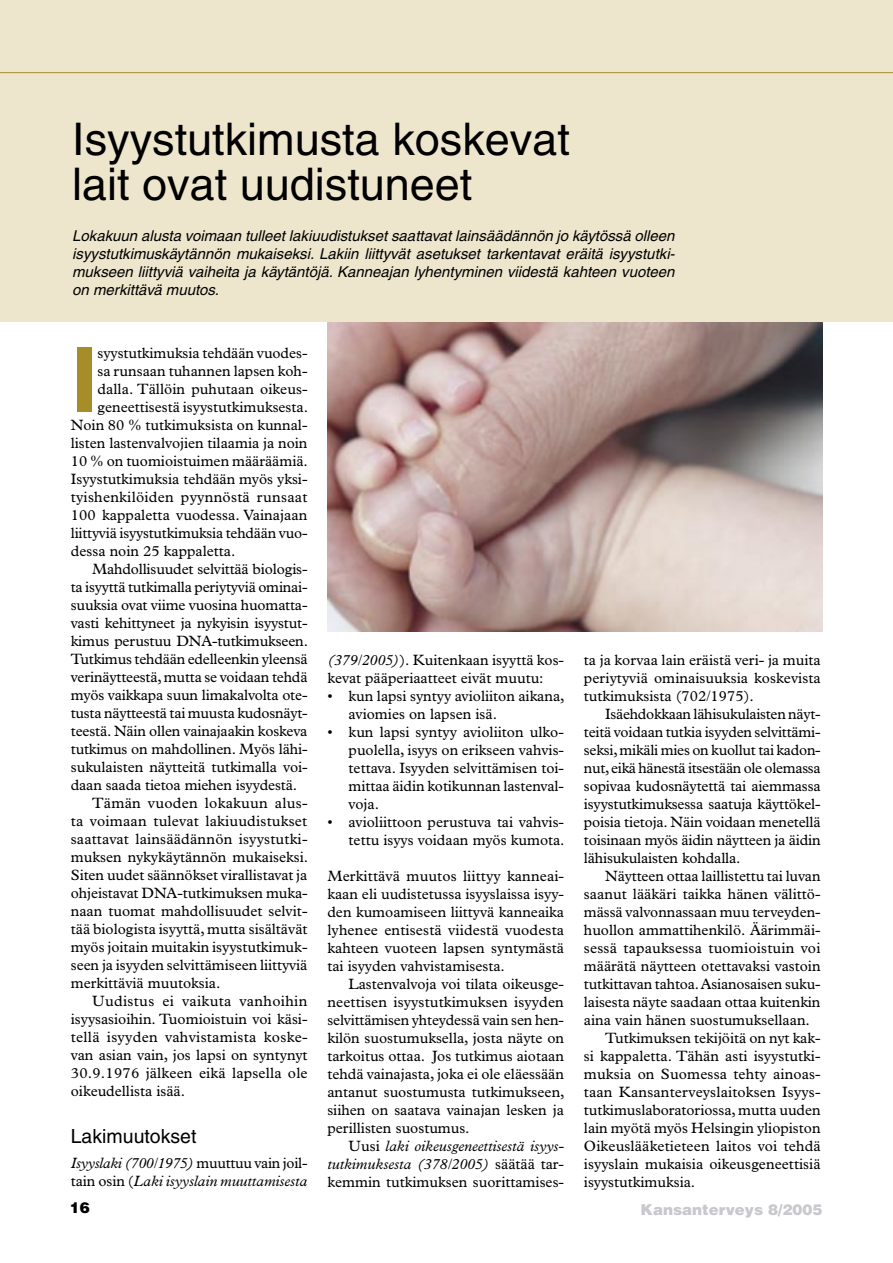
<style>
.page{position:relative;width:893px;height:1263px;background:#fff}
.page>*{position:absolute;margin:0;border:0;box-sizing:border-box;transform-origin:0 0}
._1kappale{font:700 90.6px "Helvetica Neue";color:#a78d27}
.pkotsikko{font:45px/45px "Helvetica";color:#000}
.väliotsikko{font:19.5px "Helvetica";color:#000}
.leipis{font:15px/18px "Plantin";color:#000;text-align:justify}
._1kappale-2{font:15px "Plantin";color:#000}
.ingressi{font:italic 15px/18px "Helvetica";color:#000;text-align:justify}
.leipis-2{font:italic 15px/18px "Plantin";color:#000;text-align:justify}
.leipis_ei_sis{font:italic 15px/18px "Plantin";color:#000}
.leipis_ei_sis-2{font:15px/18px "Plantin";color:#000}
.t1{font:900 15px "Helvetica";color:#c9c8cd}
.t2{font:900 15px "Helvetica";color:#000}
.s1{font-style:normal}
.s2{font-style:italic}
</style>
<div class="page">
<img style="left:327px;top:322px;width:495px;height:310px">
<div style="left:0;top:0;width:893px;height:322px;background:#ede5cc"></div>
<hr style="left:0;top:72px;width:893px;height:1px;background:#a78d27">
<p class="pkotsikko" style="left:72px;top:117px;width:499px">Isyystutkimusta koskevat lait ovat uudistuneet</p>
<p class="ingressi" style="left:72px;top:227px;width:604px">Lokakuun alusta voimaan tulleet lakiuudistukset saattavat lainsäädännön jo käytössä olleen isyystutkimuskäytännön mukaiseksi. Lakiin liittyvät asetukset tarkentavat eräitä isyystutki&shy;mukseen liittyviä vaiheita ja käytäntöjä. Kanneajan lyhentyminen viidestä kahteen vuoteen on merkittävä muutos.</p>
<p class="_1kappale" style="left:71px;top:324px;width:28px">I</p>
<p class="_1kappale-2" style="left:98px;top:345px;width:211px">syystutkimuksia tehdään vuodes-</p>
<p class="_1kappale-2" style="left:98px;top:363px;width:211px">sa runsaan tuhannen lapsen koh-</p>
<p class="_1kappale-2" style="left:98px;top:381px;width:211px">dalla. Tällöin puhutaan oikeus-</p>
<p class="_1kappale-2" style="left:98px;top:399px;width:212px">geneettisestä isyystutkimuksesta.</p>
<p class="_1kappale-2" style="left:71px;top:417px;width:238px">Noin 80 % tutkimuksista on kunnal-</p>
<p class="_1kappale-2" style="left:71px;top:435px;width:238px">listen lastenvalvojien tilaamia ja noin</p>
<p class="_1kappale-2" style="left:71px;top:453px;width:239px">10 % on tuomioistuimen määräämiä.</p>
<p class="_1kappale-2" style="left:71px;top:471px;width:238px">Isyystutkimuksia tehdään myös yksi-</p>
<p class="_1kappale-2" style="left:71px;top:489px;width:238px">tyishenkilöiden pyynnöstä runsaat</p>
<p class="_1kappale-2" style="left:71px;top:507px;width:238px">100 kappaletta vuodessa. Vainajaan</p>
<p class="_1kappale-2" style="left:71px;top:525px;width:238px">liittyviä isyystutkimuksia tehdään vuo-</p>
<p class="_1kappale-2" style="left:71px;top:543px;width:166px">dessa noin 25 kappaletta.</p>
<p class="leipis" style="left:71px;top:560px;width:239px;text-indent:21px">Mahdollisuudet selvittää biologis&shy;ta isyyttä tutkimalla periytyviä ominai&shy;suuksia ovat viime vuosina huomatta&shy;vasti kehittyneet ja nykyisin isyystut&shy;kimus perustuu DNA-tutkimukseen.<br>Tutkimus tehdään edelleenkin yleensä verinäytteestä, mutta se voidaan tehdä myös vaikkapa suun limakalvolta ote&shy;tusta näytteestä tai muusta kudosnäyt&shy;teestä. Näin ollen vainajaakin koskeva tutkimus on mahdollinen. Myös lähi&shy;sukulaisten näytteitä tutkimalla voi&shy;daan saada tietoa miehen isyydestä.</p>
<p class="leipis" style="left:71px;top:794px;width:239px;text-indent:21px">Tämän vuoden lokakuun alus&shy;ta voimaan tulevat lakiuudistukset saattavat lainsäädännön isyystutki&shy;muksen nykykäytännön mukaiseksi.<br>Siten uudet säännökset virallistavat ja ohjeistavat DNA-tutkimuksen muka&shy;naan tuomat mahdollisuudet selvit&shy;tää biologista isyyttä, mutta sisältävät myös joitain muitakin isyystutkimuk&shy;seen ja isyyden selvittämiseen liittyviä merkittäviä muutoksia.</p>
<p class="leipis" style="left:71px;top:992px;width:238px;text-indent:21px">Uudistus ei vaikuta vanhoihin isyysasioihin. Tuomioistuin voi käsi&shy;tellä isyyden vahvistamista koske&shy;van asian vain, jos lapsi on syntynyt 30.9.1976 jälkeen eikä lapsella ole oikeudellista isää.</p>
<p class="väliotsikko" style="left:71px;top:1125px;width:127px">Lakimuutokset</p>
<p class="leipis_ei_sis" style="left:71px;top:1154px;width:238px">Isyyslaki (700/1975) <span class="s1">muuttuu vain joil&shy;tain osin (</span>Laki isyyslain muuttamisesta</p>
<p class="leipis_ei_sis-2" style="left:327px;top:651px;width:238px"><span class="s2">(379/2005)</span>). Kuitenkaan isyyttä kos&shy;kevat pääperiaatteet eivät muutu:</p>
<p class="leipis" style="left:349px;top:687px;width:218px;text-indent:-21px">• kun lapsi syntyy avioliiton aikana, aviomies on lapsen isä.</p>
<p class="leipis" style="left:349px;top:723px;width:217px;text-indent:-21px">• kun lapsi syntyy avioliiton ulko&shy;puolella, isyys on erikseen vahvis&shy;tettava. Isyyden selvittämisen toi&shy;mittaa äidin kotikunnan lastenval&shy;voja.</p>
<p class="leipis" style="left:327px;top:813px;width:239px;text-align:right">• avioliittoon perustuva tai vahvis&shy;tettu isyys voidaan myös kumota.</p>
<p class="leipis" style="left:327px;top:867px;width:238px">Merkittävä muutos liittyy kanneai&shy;kaan eli uudistetussa isyyslaissa isyy&shy;den kumoamiseen liittyvä kanneaika lyhenee entisestä viidestä vuodesta kahteen vuoteen lapsen syntymästä tai isyyden vahvistamisesta.</p>
<p class="leipis" style="left:327px;top:975px;width:239px;text-indent:21px">Lastenvalvoja voi tilata oikeusge&shy;neettisen isyystutkimuksen isyyden selvittämisen yhteydessä vain sen hen&shy;kilön suostumuksella, josta näyte on tarkoitus ottaa. Jos tutkimus aiotaan tehdä vainajasta, joka ei ole eläessään antanut suostumusta tutkimukseen, siihen on saatava vainajan lesken ja perillisten suostumus.</p>
<p class="leipis-2" style="left:327px;top:1137px;width:238px;text-indent:21px"><span class="s1">Uusi</span> laki oikeusgeneettisestä isyys&shy;tutkimuksesta (378/2005) <span class="s1">säätää tar&shy;kemmin tutkimuksen suorittamises-</span></p>
<p class="leipis" style="left:584px;top:651px;width:238px">ta ja korvaa lain eräistä veri- ja muita periytyviä ominaisuuksia koskevista tutkimuksista (702/1975).</p>
<p class="leipis" style="left:584px;top:705px;width:238px;text-indent:21px">Isäehdokkaan lähisukulaisten näyt&shy;teitä voidaan tutkia isyyden selvittämi&shy;seksi, mikäli mies on kuollut tai kadon&shy;nut, eikä hänestä itsestään ole olemassa sopivaa kudosnäytettä tai aiemmassa isyystutkimuksessa saatuja käyttökel&shy;poisia tietoja. Näin voidaan menetellä toisinaan myös äidin näytteen ja äidin lähisukulaisten kohdalla.</p>
<p class="leipis" style="left:584px;top:867px;width:238px;text-indent:21px">Näytteen ottaa laillistettu tai luvan saanut lääkäri taikka hänen välittö&shy;mässä valvonnassaan muu terveyden&shy;huollon ammattihenkilö. Äärimmäi&shy;sessä tapauksessa tuomioistuin voi määrätä näytteen otettavaksi vastoin tutkittavan tahtoa. Asianosaisen suku&shy;laisesta näyte saadaan ottaa kuitenkin aina vain hänen suostumuksellaan.</p>
<p class="leipis" style="left:584px;top:1029px;width:238px;text-indent:21px">Tutkimuksen tekijöitä on nyt kak&shy;si kappaletta. Tähän asti isyystutki&shy;muksia on Suomessa tehty ainoas&shy;taan Kansanterveyslaitoksen Isyys&shy;tutkimuslaboratoriossa, mutta uuden lain myötä myös Helsingin yliopiston Oikeuslääketieteen laitos voi tehdä isyyslain mukaisia oikeusgeneettisiä isyystutkimuksia.</p>
<p class="t2" style="left:70px;top:1198px;width:22px">16</p>
<p class="t1" style="left:640px;top:1199px;width:183px">Kansanterveys 8/2005</p>
</div>
